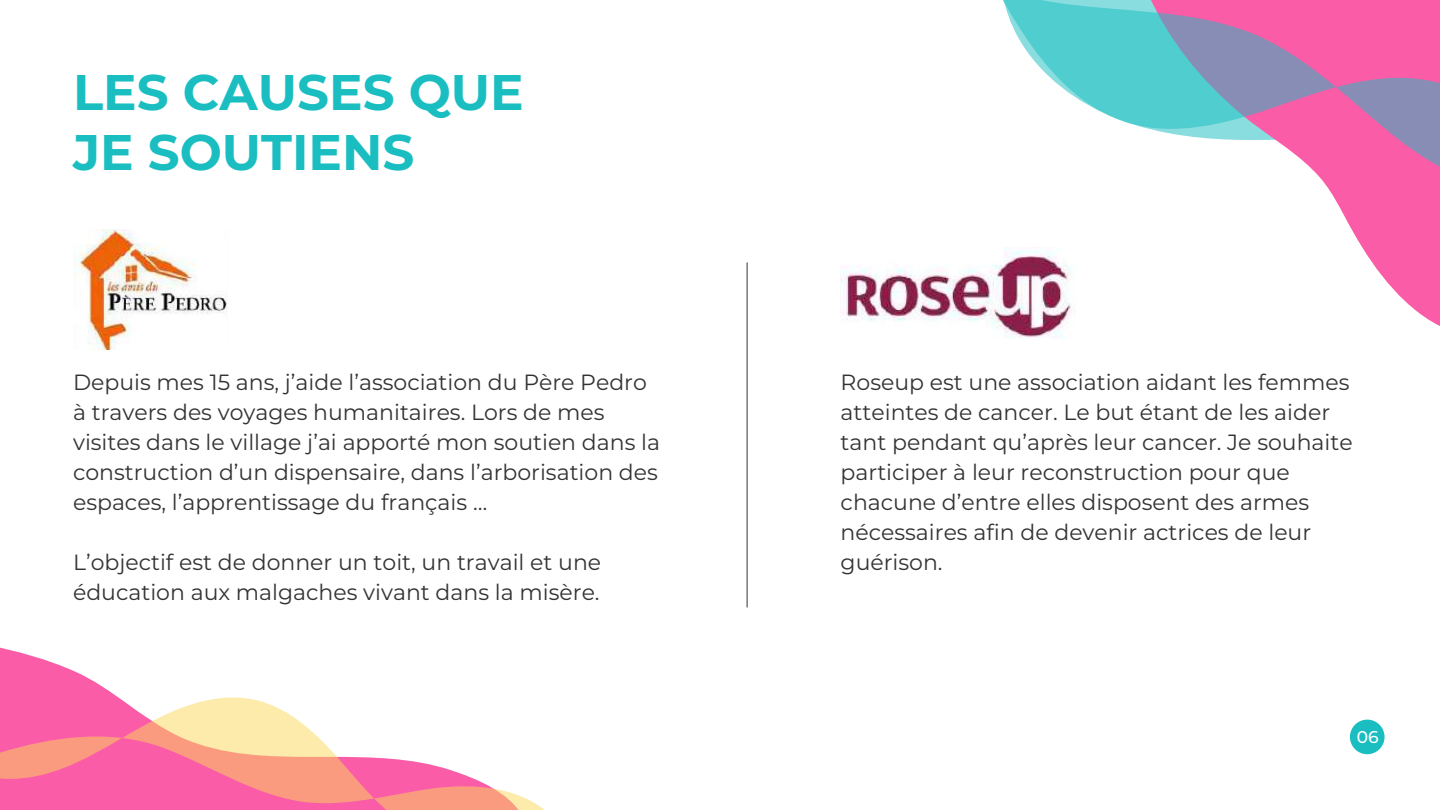
<style>
.page{position:relative;width:1440px;height:810px;background:#fff}
.page>*{position:absolute;margin:0;border:0;box-sizing:border-box;transform-origin:0 0}
.t1{font:100 50px/60px "Montserrat";color:#1abec1}
.t2{font:100 22px/30px "Montserrat";color:#333}
.t3{font:100 17px "Montserrat";color:#fff}
</style>
<div class="page">
<svg style="left:1331px;top:193px;width:109px;height:133px;fill:#fa5ca7"></svg>
<svg style="left:0;top:647px;width:118px;height:50px;fill:#fa5ca7"></svg>
<svg style="left:0;top:697px;width:545px;height:113px"></svg>
<svg style="left:1002px;top:0;width:438px;height:193px"></svg>
<img style="left:73px;top:229px;width:154px;height:121px">
<img style="left:841px;top:247px;width:235px;height:92px">
<div style="left:1350px;top:720px;width:35px;height:34px;background:#1abec1;border-radius:50%"></div>
<hr style="left:747px;top:262px;width:1px;height:346px;background:#333">
<h1 class="t1" style="left:73px;top:61px;width:452px">LES CAUSES QUE<br>JE SOUTIENS</h1>
<p class="t2" style="left:73px;top:367px;width:589px">Depuis mes 15 ans, j’aide l’association du Père Pedro à travers des voyages humanitaires. Lors de mes visites dans le village j’ai apporté mon soutien dans la construction d’un dispensaire, dans l’arborisation des espaces, l’apprentissage du français …</p>
<p class="t2" style="left:73px;top:547px;width:530px">L’objectif est de donner un toit, un travail et une éducation aux malgaches vivant dans la misère.</p>
<p class="t2" style="left:841px;top:367px;width:514px">Roseup est une association aidant les femmes atteintes de cancer. Le but étant de les aider tant pendant qu’après leur cancer. Je souhaite participer à leur reconstruction pour que chacune d’entre elles disposent des armes nécessaires afin de devenir actrices de leur guérison.</p>
<p class="t3" style="left:1357px;top:726px;width:23px">06</p>
</div>
